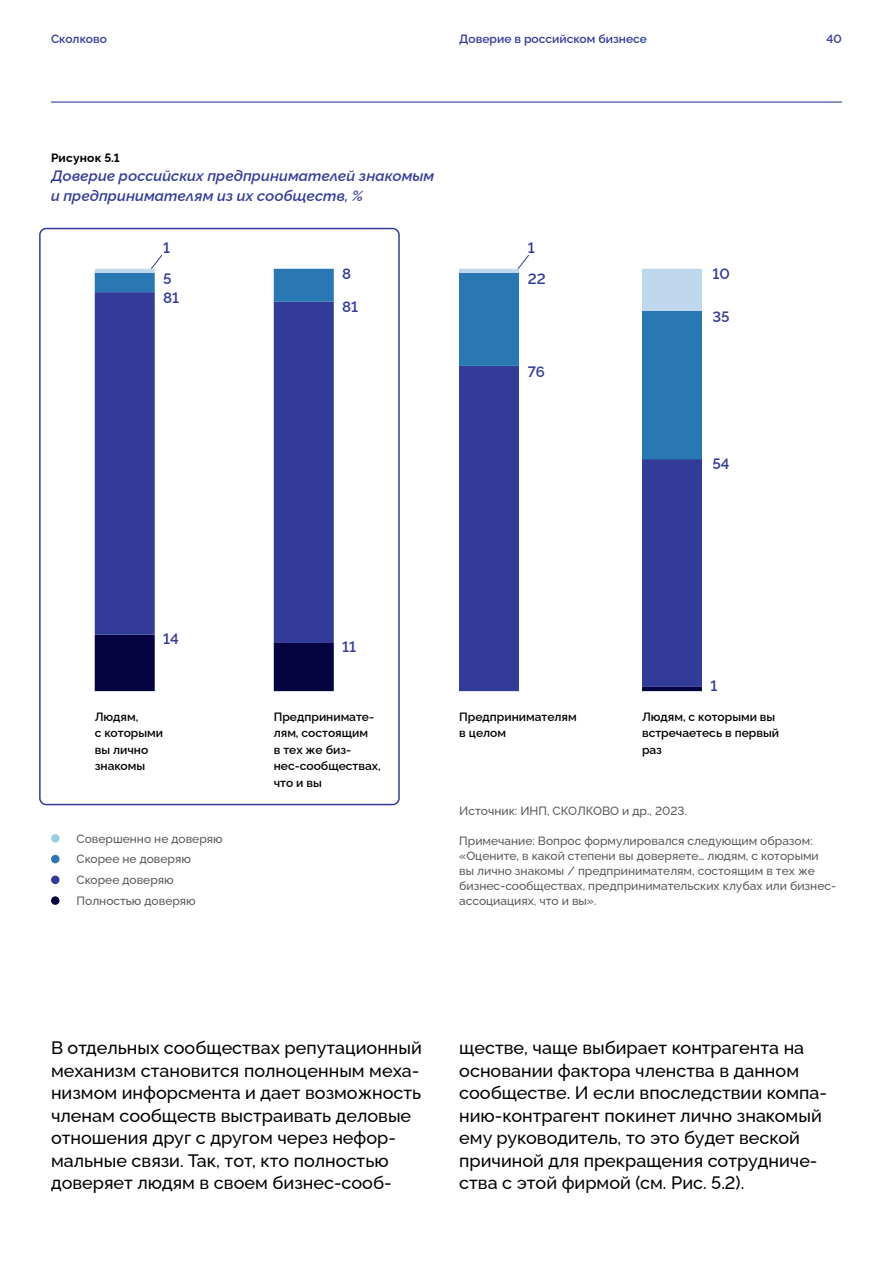
<style>
.page{position:relative;width:893px;height:1263px;background:#fff}
.page>*{position:absolute;margin:0;border:0;box-sizing:border-box;transform-origin:0 0}
.t1{font:500 18px/22.5px "Raleway";color:#000}
.t2{font:italic 600 15px/19.5px "Raleway";letter-spacing:.005em;color:#323c98}
.t3{font:600 15px "Raleway";color:#323c98}
.t4{font:500 12px/15px "Raleway";color:#595959}
.t5{font:600 12px/16.5px "Raleway";color:#000}
.t6{font:600 12px "Raleway";color:#323c98}
.t7{font:700 12px "Raleway";letter-spacing:.015em;color:#000}
</style>
<div class="page">
<div style="left:51px;top:834px;width:9px;height:8px;background:#99cfe2;border-radius:50%"></div>
<div style="left:51px;top:855px;width:9px;height:8px;background:#2978b3;border-radius:50%"></div>
<div style="left:51px;top:875px;width:9px;height:9px;background:#323c98;border-radius:50%"></div>
<div style="left:51px;top:896px;width:9px;height:9px;background:#050340;border-radius:50%"></div>
<div style="left:274px;top:643px;width:60px;height:48px;background:#050340"></div>
<div style="left:274px;top:302px;width:60px;height:341px;background:#323c98"></div>
<div style="left:274px;top:269px;width:60px;height:33px;background:#2978b3"></div>
<hr style="left:95px;top:269px;width:60px;height:4px;background:#c0d8ee">
<div style="left:95px;top:635px;width:60px;height:56px;background:#050340"></div>
<div style="left:95px;top:292px;width:60px;height:343px;background:#323c98"></div>
<div style="left:95px;top:273px;width:60px;height:19px;background:#2978b3"></div>
<svg style="left:151px;top:255px;width:11px;height:14px"></svg>
<div style="left:459px;top:366px;width:60px;height:325px;background:#323c98"></div>
<div style="left:459px;top:273px;width:60px;height:93px;background:#2978b3"></div>
<hr style="left:459px;top:269px;width:60px;height:4px;background:#c0d8ee">
<svg style="left:518px;top:255px;width:11px;height:14px"></svg>
<div style="left:642px;top:459px;width:60px;height:228px;background:#323c98"></div>
<div style="left:642px;top:269px;width:60px;height:42px;background:#c0d8ee"></div>
<hr style="left:642px;top:687px;width:60px;height:4px;background:#050340">
<div style="left:642px;top:311px;width:60px;height:148px;background:#2978b3"></div>
<div style="left:39px;top:228px;width:361px;height:577px;border:2px solid #323c98;border-radius:6px"></div>
<hr style="left:51px;top:101px;width:791px;height:2px;background:#323c98">
<p class="t6" style="left:51px;top:29px;width:57px">Сколково</p>
<p class="t6" style="left:459px;top:29px;width:189px">Доверие в российском бизнесе</p>
<p class="t6" style="left:826px;top:29px;width:17px">40</p>
<p class="t7" style="left:51px;top:148px;width:70px">Рисунок 5.1</p>
<p class="t2" style="left:51px;top:165px;width:385px">Доверие российских предпринимателей знакомым и предпринимателям из их сообществ, %</p>
<p class="t3" style="left:163px;top:236px;width:8px">1</p>
<p class="t3" style="left:163px;top:286px;width:17px">81</p>
<p class="t3" style="left:163px;top:267px;width:10px">5</p>
<p class="t3" style="left:342px;top:262px;width:11px">8</p>
<p class="t3" style="left:342px;top:295px;width:17px">81</p>
<p class="t3" style="left:528px;top:236px;width:8px">1</p>
<p class="t3" style="left:528px;top:267px;width:19px">22</p>
<p class="t3" style="left:528px;top:359px;width:19px">76</p>
<p class="t3" style="left:712px;top:262px;width:19px">10</p>
<p class="t3" style="left:712px;top:305px;width:19px">35</p>
<p class="t3" style="left:712px;top:452px;width:19px">54</p>
<p class="t3" style="left:163px;top:627px;width:17px">14</p>
<p class="t5" style="left:95px;top:707px;width:70px">Людям,<br>с которыми вы лично знакомы</p>
<p class="t4" style="left:77px;top:827px;width:148px;line-height:20.7px">Совершенно не доверяю<br>Скорее не доверяю<br>Скорее доверяю<br>Полностью доверяю</p>
<p class="t3" style="left:342px;top:635px;width:15px">11</p>
<p class="t5" style="left:274px;top:707px;width:109px">Предпринимате&shy;лям, состоящим<br>в тех же биз&shy;нес-сообществах, что и вы</p>
<p class="t5" style="left:459px;top:707px;width:119px">Предпринимателям в целом</p>
<p class="t3" style="left:710px;top:674px;width:8px">1</p>
<p class="t5" style="left:642px;top:707px;width:139px">Людям, с которыми вы встречаетесь в первый раз</p>
<p class="t4" style="left:459px;top:802px;width:229px">Источник: ИНП, СКОЛКОВО и др., 2023.</p>
<p class="t4" style="left:459px;top:832px;width:378px">Примечание: Вопрос формулировался следующим образом: «Оцените, в какой степени вы доверяете… людям, с которыми вы лично знакомы / предпринимателям, состоящим в тех же бизнес-сообществах, предпринимательских клубах или бизнес&shy;ассоциациях, что и вы».</p>
<p class="t1" style="left:51px;top:1034px;width:372px">В отдельных сообществах репутационный механизм становится полноценным меха&shy;низмом инфорсмента и дает возможность членам сообществ выстраивать деловые отношения друг с другом через нефор&shy;мальные связи. Так, тот, кто полностью доверяет людям в своем бизнес-сооб-</p>
<p class="t1" style="left:459px;top:1034px;width:369px">ществе, чаще выбирает контрагента на основании фактора членства в данном сообществе. И если впоследствии компа&shy;нию-контрагент покинет лично знакомый ему руководитель, то это будет веской причиной для прекращения сотрудниче&shy;ства с этой фирмой (см. Рис. 5.2).</p>
</div>
